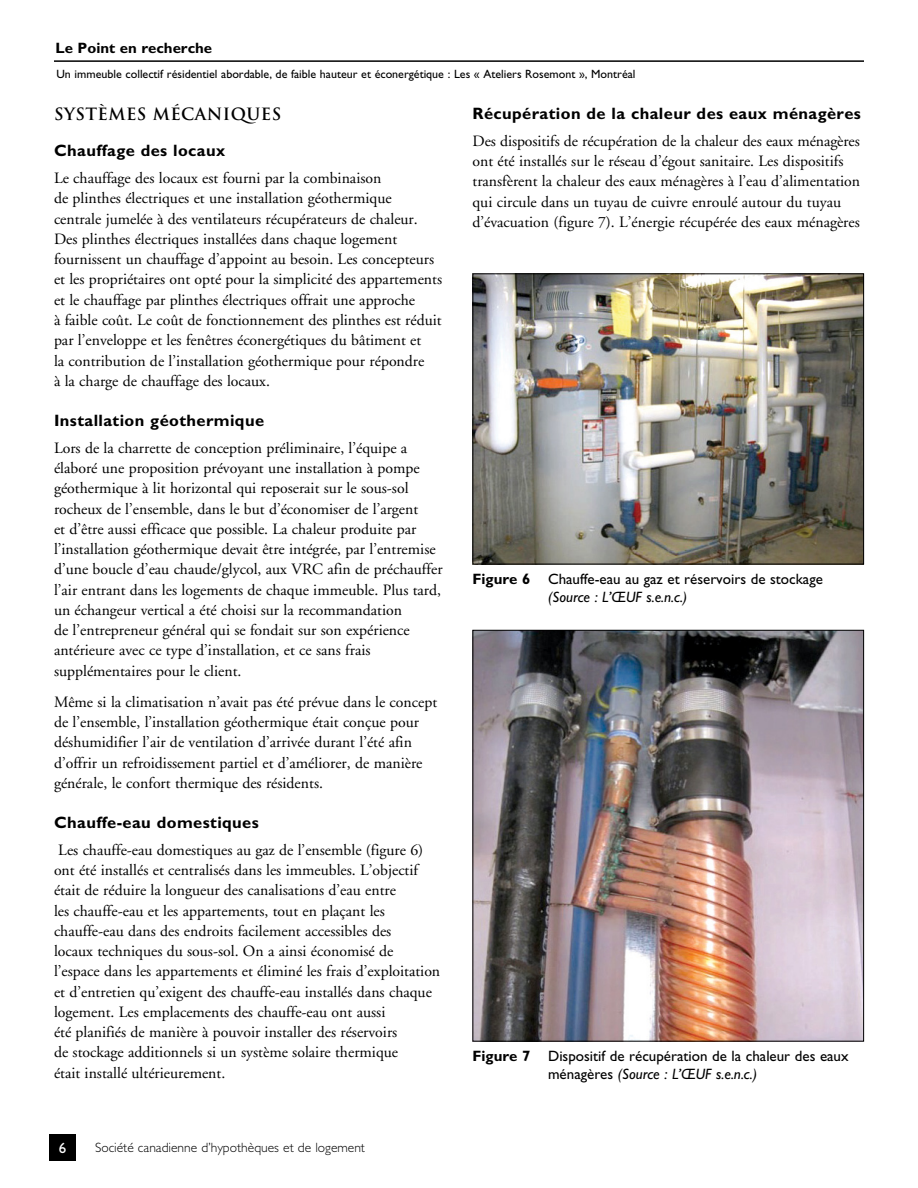
<style>
.page{position:relative;width:918px;height:1188px;background:#fff}
.page>*{position:absolute;margin:0;border:0;box-sizing:border-box;transform-origin:0 0}
.RH_Subhead_2{font:700 16.5px "Gill Sans Std";letter-spacing:.025em;color:#000}
.RH_Subhead_1{font:700 16.5px "Trajan Pro";letter-spacing:.025em;color:#000}
.RH_Body_1{font:15.75px/20.2px "Adobe Garamond";color:#000}
.t1{font:15px/18px "Gill Sans Std";color:#000}
.t2{font:700 15px "Gill Sans Std";color:#000}
.t3{font:15px "Gill Sans Std";color:#fff}
.t4{font:300 13.5px "Gill Sans Std";color:#000}
.t5{font:12px "Gill Sans Std";color:#000}
.s1{font-weight:700}
.s2{font-style:italic}
</style>
<div class="page">
<div style="left:49px;top:1134px;width:27px;height:27px;background:#000"></div>
<hr style="left:54px;top:60px;width:810px;height:2px;background:#000">
<img style="left:474px;top:275px;width:388px;height:287px">
<div style="left:472px;top:273px;width:392px;height:291px;border:1px solid #000"></div>
<img style="left:474px;top:632px;width:388px;height:408px">
<p class="t2" style="left:56px;top:39px;width:158px">Le Point en recherche</p>
<p class="t5" style="left:56px;top:67px;width:581px">Un immeuble collectif résidentiel abordable, de faible hauteur et éconergétique : Les « Ateliers Rosemont », Montréal</p>
<h2 class="RH_Subhead_1" style="left:54px;top:104px;width:229px">SYSTÈMES MÉCANIQUES</h2>
<h3 class="RH_Subhead_2" style="left:54px;top:141px;width:173px">Chauffage des locaux</h3>
<p class="RH_Body_1" style="left:54px;top:169px;width:390px">Le chauffage des locaux est fourni par la combinaison<br>de plinthes électriques et une installation géothermique centrale jumelée à des ventilateurs récupérateurs de chaleur.<br>Des plinthes électriques installées dans chaque logement fournissent un chauffage d’appoint au besoin. Les concepteurs et les propriétaires ont opté pour la simplicité des appartements et le chauffage par plinthes électriques offrait une approche<br>à faible coût. Le coût de fonctionnement des plinthes est réduit par l’enveloppe et les fenêtres éconergétiques du bâtiment et<br>la contribution de l’installation géothermique pour répondre<br>à la charge de chauffage des locaux.</p>
<h3 class="RH_Subhead_2" style="left:54px;top:411px;width:212px">Installation géothermique</h3>
<p class="RH_Body_1" style="left:54px;top:438px;width:390px">Lors de la charrette de conception préliminaire, l’équipe a élaboré une proposition prévoyant une installation à pompe géothermique à lit horizontal qui reposerait sur le sous-sol rocheux de l’ensemble, dans le but d’économiser de l’argent<br>et d’être aussi efficace que possible. La chaleur produite par l’installation géothermique devait être intégrée, par l’entremise d’une boucle d’eau chaude/glycol, aux VRC afin de préchauffer l’air entrant dans les logements de chaque immeuble. Plus tard, un échangeur vertical a été choisi sur la recommandation<br>de l’entrepreneur général qui se fondait sur son expérience antérieure avec ce type d’installation, et ce sans frais supplémentaires pour le client.</p>
<p class="RH_Body_1" style="left:54px;top:692px;width:385px">Même si la climatisation n’avait pas été prévue dans le concept de l’ensemble, l’installation géothermique était conçue pour déshumidifier l’air de ventilation d’arrivée durant l’été afin d’offrir un refroidissement partiel et d’améliorer, de manière générale, le confort thermique des résidents.</p>
<h3 class="RH_Subhead_2" style="left:54px;top:813px;width:206px">Chauffe-eau domestiques</h3>
<p class="RH_Body_1" style="left:54px;top:840px;width:388px">Les chauffe-eau domestiques au gaz de l’ensemble (figure 6) ont été installés et centralisés dans les immeubles. L’objectif était de réduire la longueur des canalisations d’eau entre<br>les chauffe-eau et les appartements, tout en plaçant les chauffe-eau dans des endroits facilement accessibles des<br>locaux techniques du sous-sol. On a ainsi économisé de l’espace dans les appartements et éliminé les frais d’exploitation et d’entretien qu’exigent des chauffe-eau installés dans chaque logement. Les emplacements des chauffe-eau ont aussi<br>été planifiés de manière à pouvoir installer des réservoirs<br>de stockage additionnels si un système solaire thermique<br>était installé ultérieurement.</p>
<p class="t3" style="left:59px;top:1139px;width:9px">6</p>
<p class="t4" style="left:95px;top:1140px;width:272px">Société canadienne d’hypothèques et de logement</p>
<h3 class="RH_Subhead_2" style="left:472px;top:104px;width:390px">Récupération de la chaleur des eaux ménagères</h3>
<p class="RH_Body_1" style="left:472px;top:131px;width:389px">Des dispositifs de récupération de la chaleur des eaux ménagères ont été installés sur le réseau d’égout sanitaire. Les dispositifs transfèrent la chaleur des eaux ménagères à l’eau d’alimentation qui circule dans un tuyau de cuivre enroulé autour du tuyau d’évacuation (figure 7). L’énergie récupérée des eaux ménagères</p>
<p class="t1" style="left:548px;top:570px;width:276px;text-indent:-76px"><span class="s1">Figure 6</span> Chauffe-eau au gaz et réservoirs de stockage <span class="s2">(Source : L’ŒUF s.e.n.c.)</span></p>
<p class="t1" style="left:548px;top:1048px;width:302px;text-indent:-76px"><span class="s1">Figure 7</span> Dispositif de récupération de la chaleur des eaux ménagères <span class="s2">(Source : L’ŒUF s.e.n.c.)</span></p>
</div>
